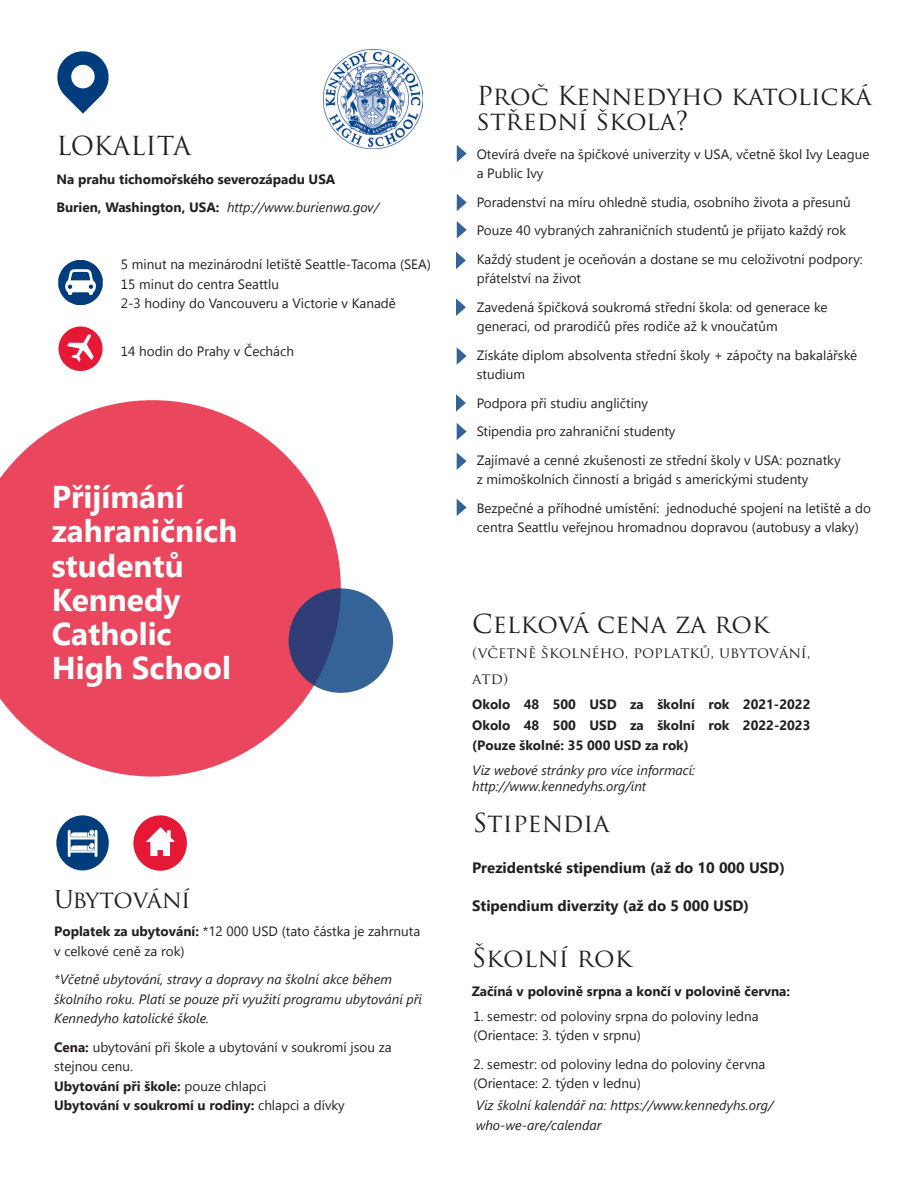
<style>
.page{position:relative;width:918px;height:1188px;background:#fff}
.page>*{position:absolute;margin:0;border:0;box-sizing:border-box;transform-origin:0 0}
.t1{font:700 31.5px/34px "Segoe UI";color:#fff}
.t2{font:25.5px/25.5px "Trajan Pro";color:#231f20}
.t3{font:24px "Trajan Pro";letter-spacing:-.02em;color:#231f20}
.t4{font:700 15px "Segoe UI";color:#231f20}
.t5{font:15px/26px "Trajan Pro";color:#231f20}
.t6{font:13.5px/19.5px "Segoe UI";color:#231f20}
.t7{font:italic 13.5px/19.5px "Segoe UI";color:#231f20}
.t8{font:700 13.5px/20.1px "Segoe UI";color:#231f20;text-align:justify}
.s1{font-weight:700;font-style:normal}
.s2{font-weight:700}
.s3{font-style:inherit}
</style>
<div class="page">
<img style="left:324px;top:50px;width:98px;height:98px">
<svg style="left:0;top:400px;width:341px;height:377px;fill:#ea465e"></svg>
<svg style="left:457px;top:145px;width:10px;height:17px"></svg>
<svg style="left:457px;top:194px;width:10px;height:17px"></svg>
<svg style="left:457px;top:221px;width:10px;height:18px"></svg>
<svg style="left:456px;top:252px;width:10px;height:17px"></svg>
<svg style="left:456px;top:299px;width:10px;height:17px"></svg>
<svg style="left:457px;top:347px;width:10px;height:18px"></svg>
<svg style="left:457px;top:423px;width:10px;height:17px"></svg>
<svg style="left:457px;top:453px;width:10px;height:17px"></svg>
<svg style="left:457px;top:499px;width:10px;height:17px"></svg>
<svg style="left:456px;top:394px;width:10px;height:18px"></svg>
<svg style="left:133px;top:815px;width:54px;height:56px"></svg>
<div style="left:56px;top:815px;width:53px;height:55px;background:#013d7d;border-radius:50%"></div>
<svg style="left:68px;top:830px;width:29px;height:27px"></svg>
<svg style="left:57px;top:51px;width:52px;height:63px"></svg>
<div style="left:71px;top:65px;width:24px;height:23px;background:#fff;border-radius:50%"></div>
<svg style="left:289px;top:588px;width:104px;height:105px;background:#32548a"></svg>
<svg style="left:58px;top:326px;width:45px;height:45px"></svg>
<svg style="left:58px;top:260px;width:45px;height:45px"></svg>
<p class="t2" style="left:56px;top:133px;width:136px">LOKALITA</p>
<p class="t8" style="left:56px;top:168px;width:281px">Na prahu tichomořského severozápadu USA</p>
<p class="t7" style="left:56px;top:197px;width:324px"><span class="s1">Burien, Washington, USA:</span> http://www.burienwa.gov/</p>
<p class="t6" style="left:121px;top:254px;width:312px">5 minut na mezinárodní letiště Seattle-Tacoma (SEA)<br>15 minut do centra Seattlu<br>2-3 hodiny do Vancouveru a Victorie v Kanadě</p>
<p class="t6" style="left:121px;top:341px;width:175px">14 hodin do Prahy v Čechách</p>
<p class="t1" style="left:52px;top:478px;width:187px">Přijímání zahraničních studentů</p>
<p class="t1" style="left:52px;top:581px;width:130px">Kennedy</p>
<p class="t1" style="left:52px;top:615px;width:122px">Catholic</p>
<p class="t1" style="left:52px;top:649px;width:181px">High School</p>
<p class="t3" style="left:54px;top:884px;width:138px">Ubytování</p>
<p class="t6" style="left:54px;top:921px;width:368px"><span class="s2">Poplatek za ubytování:</span> *12 000 USD (tato částka je zahrnuta v celkové ceně za rok)</p>
<p class="t7" style="left:54px;top:969px;width:369px">*Včetně ubytování, stravy a dopravy na školní akce během školního roku. Platí se pouze při využití programu ubytování při<br>Kennedyho katolické škole.</p>
<p class="t6" style="left:54px;top:1037px;width:339px"><span class="s2">Cena:</span> ubytování při škole a ubytování v soukromí jsou za stejnou cenu.<br><span class="s2">Ubytování při škole:</span> pouze chlapci<br><span class="s2">Ubytování v soukromí u rodiny:</span> chlapci a dívky</p>
<p class="t2" style="left:477px;top:82px;width:396px">Proč Kennedyho katolická střední škola?</p>
<p class="t6" style="left:477px;top:143px;width:394px">Otevírá dveře na špičkové univerzity v USA, včetně škol Ivy League a Public Ivy</p>
<p class="t6" style="left:477px;top:191px;width:376px">Poradenství na míru ohledně studia, osobního života a přesunů</p>
<p class="t6" style="left:477px;top:220px;width:371px">Pouze 40 vybraných zahraničních studentů je přijato každý rok</p>
<p class="t6" style="left:477px;top:248px;width:388px">Každý student je oceňován a dostane se mu celoživotní podpory: přátelství na život</p>
<p class="t6" style="left:477px;top:296px;width:352px">Zavedená špičková soukromá střední škola: od generace ke generaci, od prarodičů přes rodiče až k vnoučatům</p>
<p class="t6" style="left:477px;top:344px;width:382px">Získáte diplom absolventa střední školy + zápočty na bakalářské studium</p>
<p class="t6" style="left:477px;top:392px;width:173px">Podpora při studiu angličtiny</p>
<p class="t6" style="left:477px;top:421px;width:200px">Stipendia pro zahraniční studenty</p>
<p class="t6" style="left:477px;top:449px;width:365px">Zajímavé a cenné zkušenosti ze střední školy v USA: poznatky z mimoškolních činností a brigád s americkými studenty</p>
<p class="t6" style="left:477px;top:497px;width:396px">Bezpečné a příhodné umístění: jednoduché spojení na letiště a do centra Seattlu veřejnou hromadnou dopravou (autobusy a vlaky)</p>
<p class="t2" style="left:472px;top:611px;width:298px">Celková cena za rok</p>
<p class="t5" style="left:472px;top:640px;width:340px">(včetně školného, poplatků, ubytování, atd)</p>
<p class="t8" style="left:472px;top:694px;width:340px">Okolo 48 500 USD za školní rok 2021<span class="s3">-20</span>22<br><span class="s3">Okolo 4</span>8 5<span class="s3">00 USD za školní rok 202</span>2<span class="s3">-20</span>23 (Pouze školné: 35 000 USD za rok)</p>
<p class="t7" style="left:472px;top:761px;width:224px;line-height:16.2px">Viz webové stránky pro více informací: http://www.kennedyhs.org/int</p>
<p class="t2" style="left:473px;top:810px;width:138px">Stipendia</p>
<p class="t4" style="left:472px;top:854px;width:314px">Prezidentské stipendium <span class="s3">(až do 10 000 USD)</span></p>
<p class="t4" style="left:472px;top:891px;width:278px">Stipendium diverzity <span class="s3">(až do 5 000 USD)</span></p>
<p class="t2" style="left:472px;top:945px;width:161px">Školní rok</p>
<p class="t8" style="left:472px;top:980px;width:320px">Začíná v polovině srpna a končí v polovině června:</p>
<p class="t6" style="left:473px;top:1005px;width:287px">1. semestr: od poloviny srpna do poloviny ledna (Orientace: 3. týden v srpnu)</p>
<p class="t6" style="left:473px;top:1053px;width:293px">2. semestr: od poloviny ledna do poloviny června (Orientace: 2. týden v lednu)</p>
<p class="t7" style="left:476px;top:1095px;width:299px">Viz školní kalendář na: https://www.kennedyhs.org/ who-we-are/calendar</p>
</div>
